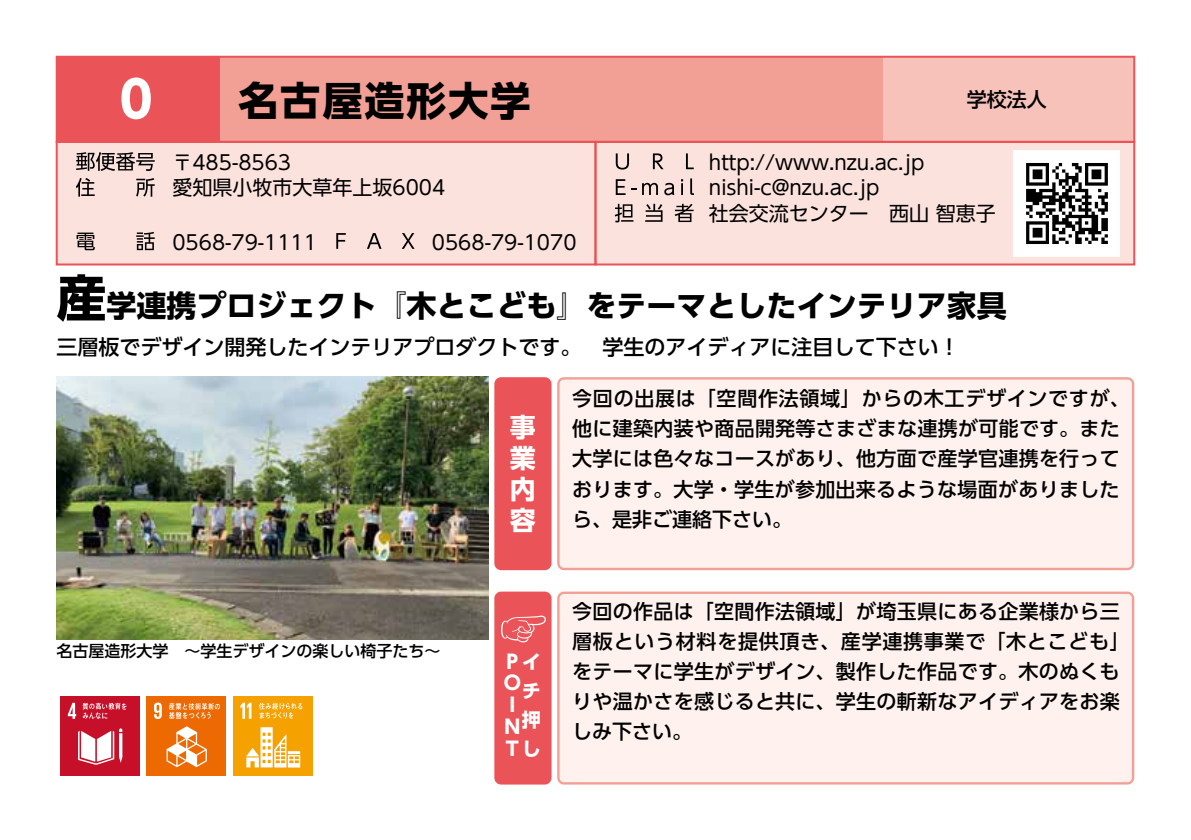
<style>
.page{position:relative;width:1191px;height:840px;background:#fff}
.page>*{position:absolute;margin:0;border:0;box-sizing:border-box;transform-origin:0 0}
.t1{font:700 50px "UD Shin Go Pro";color:#fff}
.t2{font:700 40px "UD Shin Go Pro";letter-spacing:.05em;color:#000}
.t3{font:700 30px "UD Shin Go Pro";color:#000}
.t4{font:700 26px/31.2px "UD Shin Go Pro";color:#fff;text-align:justify}
.t5{font:500 21px "UD Shin Go Pro";color:#000}
.t6{font:500 20px/30px "UD Shin Go Pro";letter-spacing:.015em;color:#000}
.t7{font:20px/25.8px "UD Shin Go Pro";color:#000}
.t8{font:700 19.2px/21.8px "UD Shin Go Pro";color:#fff}
.t9{font:500 16px "UD Shin Go Pro";color:#000}
.s1{font-size:50px}
</style>
<div class="page">
<div style="left:57px;top:57px;width:163px;height:85px;background:#ea5458"></div>
<div style="left:57px;top:142px;width:538px;height:122px;background:#fbe2dd"></div>
<div style="left:595px;top:142px;width:539px;height:122px;background:#fbe2dd"></div>
<div style="left:220px;top:57px;width:663px;height:85px;background:#f2a095"></div>
<div style="left:883px;top:57px;width:251px;height:85px;background:#f7c2b9"></div>
<div style="left:494px;top:377px;width:57px;height:193px;background:#ea5458;border-radius:7px"></div>
<div style="left:557px;top:591px;width:577px;height:193px;background:#fef1ee"></div>
<div style="left:494px;top:591px;width:57px;height:193px;background:#ea5458;border-radius:7px"></div>
<div style="left:56px;top:141px;width:540px;height:124px;border:2px solid #ea5458"></div>
<div style="left:594px;top:141px;width:541px;height:124px;border:2px solid #ea5458"></div>
<div style="left:56px;top:56px;width:1079px;height:87px;border:2px solid #ea5458"></div>
<div style="left:557px;top:377px;width:577px;height:193px;background:#fef1ee"></div>
<svg style="left:501px;top:615px;width:45px;height:27px"></svg>
<img style="left:56px;top:376px;width:432px;height:263px">
<svg style="left:616px;top:153px;width:13px;height:16px"></svg>
<svg style="left:653px;top:153px;width:10px;height:16px"></svg>
<svg style="left:686px;top:153px;width:7px;height:16px"></svg>
<svg style="left:616px;top:179px;width:9px;height:16px"></svg>
<svg style="left:642px;top:183px;width:16px;height:12px"></svg>
<svg style="left:664px;top:183px;width:10px;height:12px"></svg>
<svg style="left:681px;top:179px;width:2px;height:16px"></svg>
<svg style="left:690px;top:178px;width:4px;height:17px"></svg>
<svg style="left:615px;top:204px;width:18px;height:18px"></svg>
<svg style="left:645px;top:204px;width:17px;height:18px"></svg>
<svg style="left:674px;top:204px;width:19px;height:18px"></svg>
<svg style="left:336px;top:233px;width:10px;height:16px"></svg>
<svg style="left:367px;top:233px;width:14px;height:16px"></svg>
<svg style="left:402px;top:233px;width:12px;height:16px"></svg>
<svg style="left:77px;top:232px;width:18px;height:18px"></svg>
<svg style="left:136px;top:232px;width:19px;height:18px"></svg>
<svg style="left:76px;top:152px;width:79px;height:19px"></svg>
<svg style="left:76px;top:178px;width:19px;height:18px"></svg>
<svg style="left:136px;top:178px;width:19px;height:18px"></svg>
<div style="left:60px;top:695px;width:79px;height:80px;background:#c60f28"></div>
<svg style="left:78px;top:728px;width:44px;height:36px"></svg>
<svg style="left:68px;top:702px;width:8px;height:16px"></svg>
<svg style="left:82px;top:702px;width:45px;height:16px"></svg>
<div style="left:147px;top:695px;width:79px;height:80px;background:#ed6a02"></div>
<svg style="left:166px;top:726px;width:41px;height:40px"></svg>
<svg style="left:154px;top:702px;width:8px;height:16px"></svg>
<svg style="left:169px;top:702px;width:51px;height:16px"></svg>
<div style="left:233px;top:695px;width:79px;height:80px;background:#f5a200"></div>
<svg style="left:246px;top:727px;width:54px;height:40px"></svg>
<svg style="left:240px;top:702px;width:11px;height:16px"></svg>
<svg style="left:259px;top:702px;width:43px;height:16px"></svg>
<img style="left:1013px;top:150px;width:107px;height:106px">
<h1 class="t1" style="left:120px;top:59px;width:34px">0</h1>
<h2 class="t2" style="left:238px;top:68px;width:293px">名古屋造形大学</h2>
<p class="t7" style="left:172px;top:148px;width:120px">〒485-8563</p>
<p class="t7" style="left:172px;top:174px;width:274px">愛知県小牧市大草年上坂6004</p>
<p class="t7" style="left:172px;top:229px;width:146px">0568-79-1111</p>
<p class="t7" style="left:432px;top:229px;width:146px">0568-79-1070</p>
<p class="t6" style="left:967px;top:83px;width:81px">学校法人</p>
<p class="t7" style="left:709px;top:148px;width:288px">http://www.nzu.ac.jp nishi-c@nzu.ac.jp<br>社会交流センター　西山 智恵子</p>
<h3 class="t3" style="left:56px;top:281px;width:952px"><span class="s1">産</span>学連携プロジェクト『木とこども』をテーマとしたインテリア家具</h3>
<p class="t5" style="left:56px;top:330px;width:905px">三層板でデザイン開発したインテリアプロダクトです。　学生のアイディアに注目して下さい！</p>
<p class="t6" style="left:572px;top:383px;width:559px">今回の出展は「空間作法領域」からの木工デザインですが、他に建築内装や商品開発等さまざまな連携が可能です。また大学には色々なコースがあり、他方面で産学官連携を行っております。大学・学生が参加出来るような場面がありましたら、是非ご連絡下さい。</p>
<h3 class="t4" style="left:510px;top:410px;width:27px">事業内容</h3>
<p class="t9" style="left:56px;top:637px;width:385px">名古屋造形大学　～学生デザインの楽しい椅子たち～</p>
<p class="t8" style="left:503px;top:649px;width:37px">Pイ<br>O<br>I<br>N<br>Tし</p>
<p class="t8" style="left:522px;top:675px;width:20px;line-height:29.2px">チ押</p>
<p class="t6" style="left:572px;top:595px;width:559px">今回の作品は「空間作法領域」が埼玉県にある企業様から三層板という材料を提供頂き、産学連携事業で「木とこども」をテーマに学生がデザイン、製作した作品です。木のぬくもりや温かさを感じると共に、学生の斬新なアイディアをお楽しみ下さい。</p>
</div>
